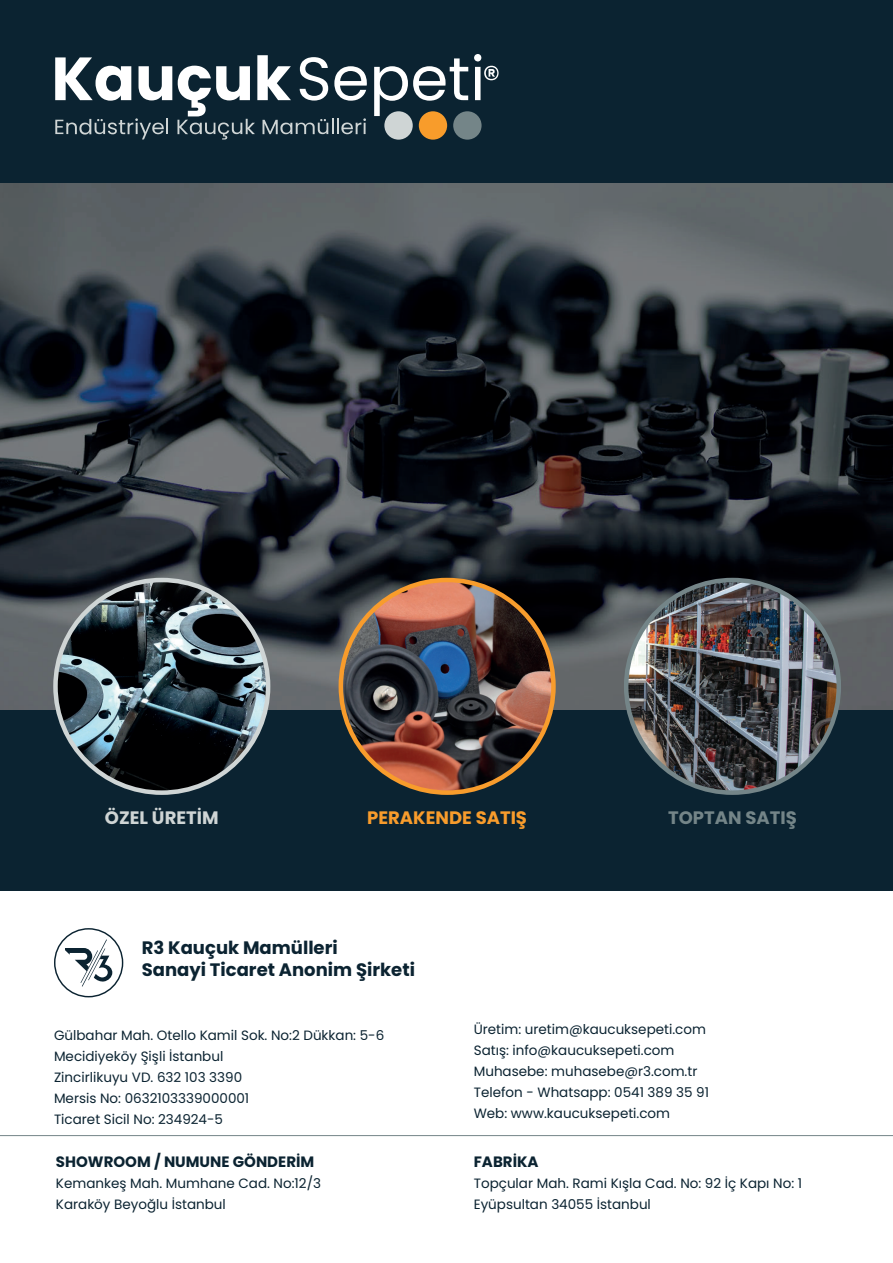
<style>
.page{position:relative;width:893px;height:1263px;background:#0b2331}
.page>*{position:absolute;margin:0;border:0;box-sizing:border-box;transform-origin:0 0}
.t1{font:700 18px/21.6px "Poppins";color:#0b2331}
.t2{font:700 18px "Poppins";color:#f89c2c}
.t3{font:700 18px "Poppins";color:#748588}
.t4{font:700 18px "Poppins";color:#cfd5d5}
.t5{font:700 15px "Poppins";color:#0b2331}
.t6{font:13.5px/21px "Poppins";color:#0b2331}
</style>
<div class="page">
<div style="left:0;top:891px;width:893px;height:372px;background:#fff"></div>
<svg style="left:374px;top:58px;width:94px;height:58px"></svg>
<svg style="left:474px;top:54px;width:25px;height:46px"></svg>
<svg style="left:55px;top:55px;width:312px;height:85px"></svg>
<div style="left:384px;top:111px;width:29px;height:29px;background:#cfd5d5;border-radius:50%"></div>
<div style="left:419px;top:111px;width:28px;height:29px;background:#f89c2b;border-radius:50%"></div>
<div style="left:453px;top:111px;width:29px;height:29px;background:#748588;border-radius:50%"></div>
<svg style="left:54px;top:928px;width:69px;height:69px"></svg>
<img style="left:0;top:184px;width:893px;height:525px">
<img style="left:626px;top:580px;width:213px;height:213px;border-radius:106px">
<img style="left:341px;top:580px;width:212px;height:213px;border-radius:106px">
<img style="left:55px;top:580px;width:213px;height:213px;border-radius:106px">
<hr style="left:0;top:1135px;width:893px;height:1px;background:#748588">
<h1 class="t4" style="left:105px;top:807px;width:115px">ÖZEL ÜRETİM</h1>
<h1 class="t2" style="left:367px;top:807px;width:161px">PERAKENDE SATIŞ</h1>
<h1 class="t3" style="left:668px;top:807px;width:130px">TOPTAN SATIŞ</h1>
<h1 class="t1" style="left:142px;top:937px;width:275px">R3 Kauçuk Mamülleri<br>Sanayi Ticaret Anonim Şirketi</h1>
<p class="t6" style="left:54px;top:1025px;width:332px">Gülbahar Mah. Otello Kamil Sok. No:2 Dükkan: 5-6<br>Mecidiyeköy Şişli İstanbul<br>Zincirlikuyu VD. 632 103 3390<br>Mersis No: 0632103339000001<br>Ticaret Sicil No: 234924-5</p>
<p class="t5" style="left:56px;top:1153px;width:260px">SHOWROOM / NUMUNE GÖNDERİM</p>
<p class="t6" style="left:56px;top:1173px;width:267px">Kemankeş Mah. Mumhane Cad. No:12/3<br>Karaköy Beyoğlu İstanbul</p>
<p class="t6" style="left:474px;top:1019px;width:237px">Üretim: uretim@kaucuksepeti.com<br>Satış: info@kaucuksepeti.com<br>Muhasebe: muhasebe@r3.com.tr<br>Telefon - Whatsapp: 0541 389 35 91<br>Web: www.kaucuksepeti.com</p>
<p class="t5" style="left:474px;top:1153px;width:66px">FABRİKA</p>
<p class="t6" style="left:474px;top:1173px;width:330px">Topçular Mah. Rami Kışla Cad. No: 92 İç Kapı No: 1<br>Eyüpsultan 34055 İstanbul</p>
</div>
